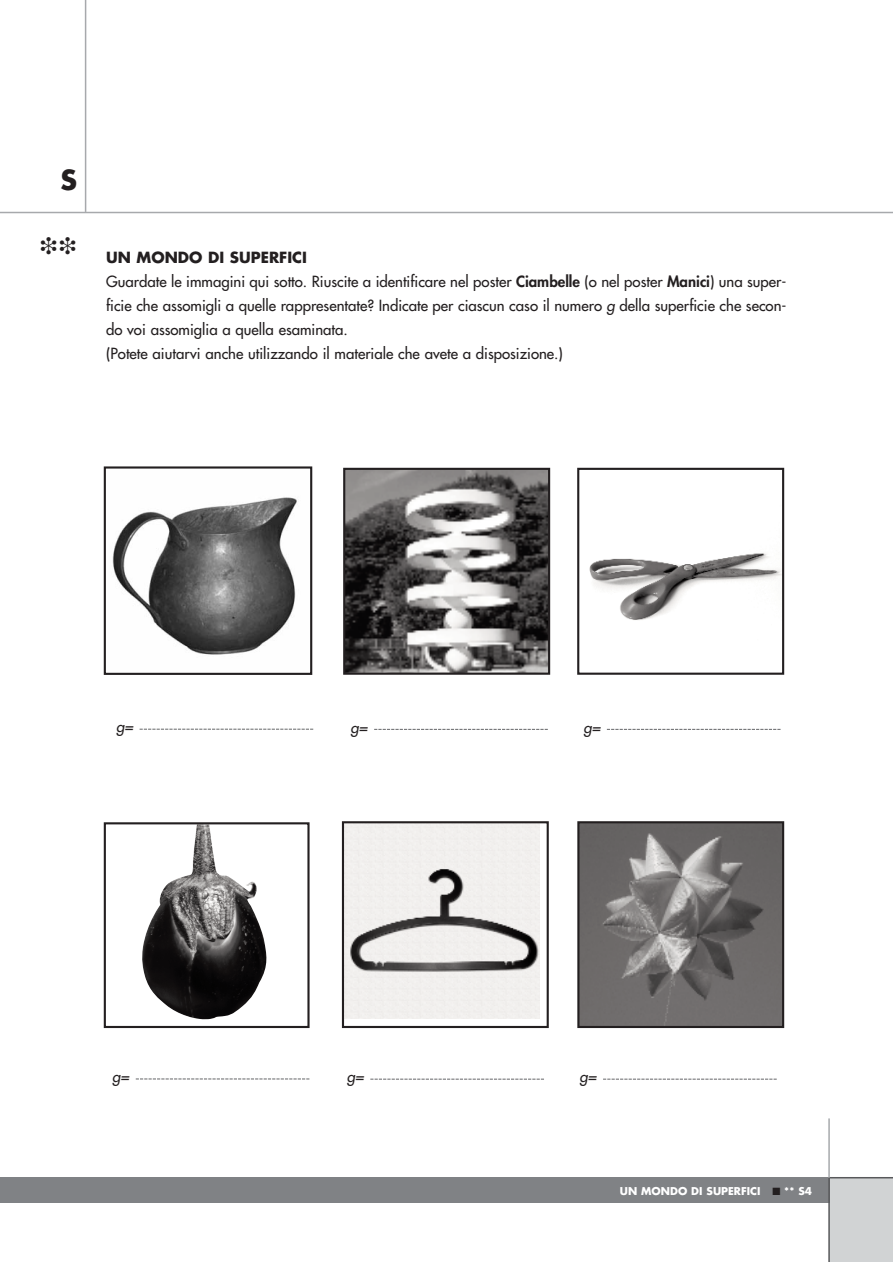
<style>
.page{position:relative;width:893px;height:1263px;background:#fff}
.page>*{position:absolute;margin:0;border:0;box-sizing:border-box;transform-origin:0 0}
.t1{font:700 27px "Futura";color:#231f20}
.t2{font:15px/24px "Futura";color:#231f20}
.t3{font:italic 15px "Futura";color:#231f20}
.t4{font:700 10.5px "Futura";color:#fff}
.s1{font-weight:700}
.s2{font-weight:800}
.s3{font-style:italic}
.s4{color:#231f20}
</style>
<div class="page">
<div style="left:829px;top:1178px;width:63px;height:84px;background:#d1d3d4"></div>
<div style="left:0;top:1178px;width:829px;height:25px;background:#808285"></div>
<hr style="left:828px;top:1178px;width:2px;height:84px;background:#58595b">
<hr style="left:829px;top:1177px;width:63px;height:1px;background:#58595b">
<hr style="left:828px;top:1118px;width:2px;height:60px;background:#a7a9ac">
<hr style="left:0;top:212px;width:892px;height:1px;background:#a7a9ac">
<svg style="left:136px;top:1078px;width:173px;height:2px"></svg>
<svg style="left:370px;top:1079px;width:174px;height:1px"></svg>
<svg style="left:603px;top:1079px;width:174px;height:1px"></svg>
<hr style="left:85px;top:0;width:1px;height:212px;background:#a7a9ac">
<svg style="left:140px;top:729px;width:173px;height:1px"></svg>
<img style="left:112px;top:497px;width:185px;height:158px">
<div style="left:104px;top:466px;width:208px;height:209px;border:2px solid #231f20"></div>
<img style="left:580px;top:824px;width:201px;height:201px">
<div style="left:577px;top:821px;width:207px;height:207px;border:2px solid #231f20"></div>
<img style="left:589px;top:553px;width:192px;height:67px">
<div style="left:577px;top:468px;width:207px;height:207px;border:2px solid #231f20"></div>
<img style="left:345px;top:824px;width:194px;height:195px">
<div style="left:342px;top:821px;width:207px;height:207px;border:2px solid #231f20"></div>
<img style="left:346px;top:471px;width:201px;height:201px">
<div style="left:343px;top:468px;width:207px;height:207px;border:2px solid #231f20"></div>
<img style="left:142px;top:825px;width:125px;height:195px">
<div style="left:104px;top:822px;width:206px;height:206px;border:2px solid #231f20"></div>
<svg style="left:374px;top:729px;width:174px;height:1px"></svg>
<svg style="left:607px;top:729px;width:173px;height:1px"></svg>
<h1 class="t1" style="left:60px;top:167px;width:18px">S</h1>
<p class="t2" style="left:106px;top:247px;width:682px"><span class="s1">UN MONDO DI SUPERFICI<br></span>Guardate le immagini qui sotto. Riuscite a identificare nel poster <span class="s2">Ciambelle</span> (o nel poster <span class="s2">Manici</span>) una super&shy;ficie che assomigli a quelle rappresentate? Indicate per ciascun caso il numero <span class="s3">g</span> della superficie che secon&shy;do voi assomiglia a quella esaminata.<br>(Potete aiutarvi anche utilizzando il materiale che avete a disposizione.)</p>
<p class="t3" style="left:116px;top:719px;width:21px">g=</p>
<p class="t3" style="left:351px;top:720px;width:21px">g=</p>
<p class="t3" style="left:583px;top:720px;width:21px">g=</p>
<p class="t3" style="left:112px;top:1069px;width:21px">g=</p>
<p class="t3" style="left:347px;top:1069px;width:21px">g=</p>
<p class="t3" style="left:579px;top:1069px;width:21px">g=</p>
<p class="t4" style="left:620px;top:1186px;width:194px">UN MONDO DI SUPERFICI <span class="s4">■</span> ** S4</p>
</div>
